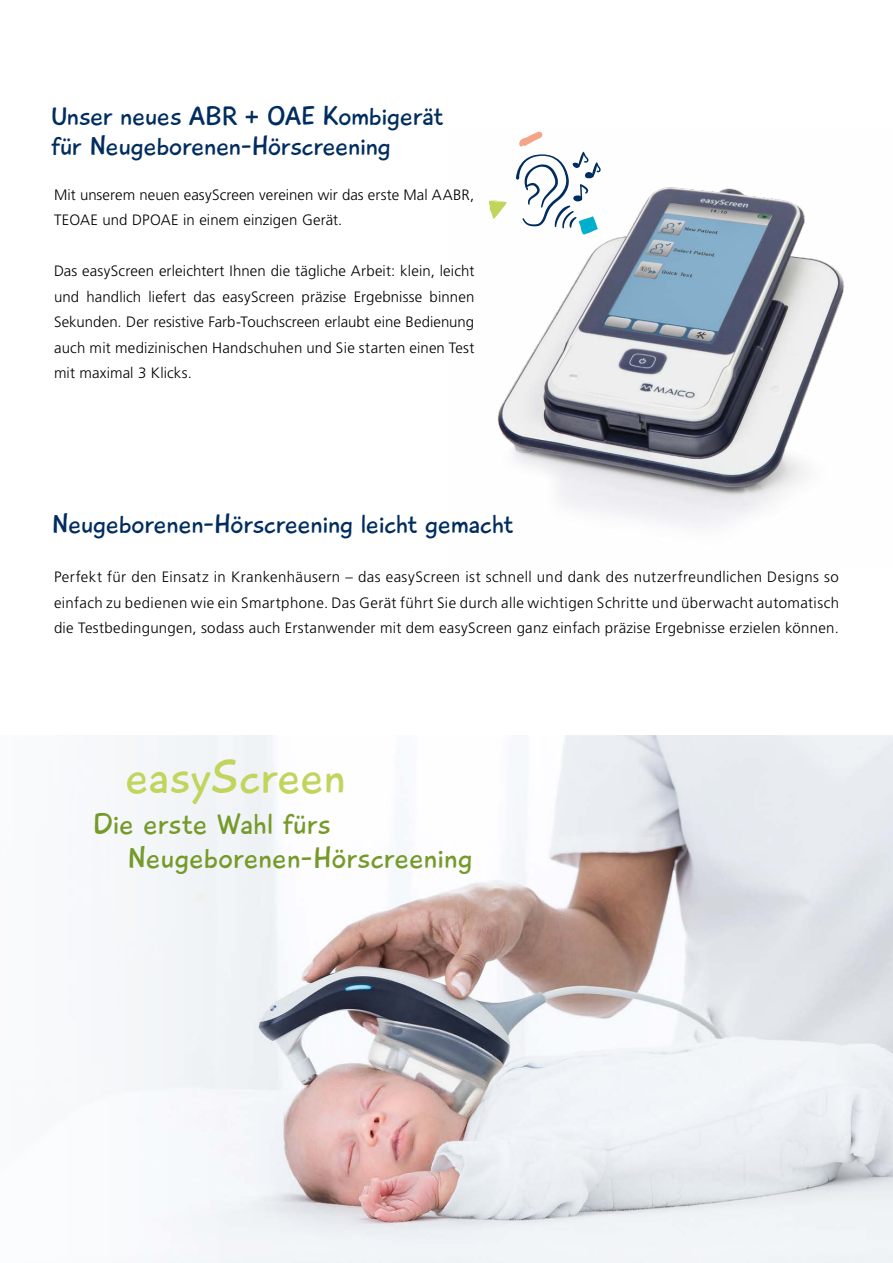
<style>
.page{position:relative;width:893px;height:1263px;background:#fff}
.page>*{position:absolute;margin:0;border:0;box-sizing:border-box;transform-origin:0 0}
.t1{font:48px "Playtime With Hot Toddies";letter-spacing:.005em;color:#c1d55d}
.t2{font:30px/34.5px "Playtime With Hot Toddies";letter-spacing:.015em;color:#769a2a}
.t3{font:27px/30px "Playtime With Hot Toddies";color:#002d5f}
.t4{font:300 15px/25.5px "Frutiger LT Std";letter-spacing:.01em;color:#000;text-align:justify}
</style>
<div class="page">
<img style="left:102px;top:735px;width:791px;height:528px">
<img style="left:488px;top:131px;width:357px;height:397px">
<svg style="left:489px;top:200px;width:18px;height:19px"></svg>
<svg style="left:516px;top:132px;width:85px;height:103px"></svg>
<h3 class="t3" style="left:51px;top:101px;width:394px">Unser neues ABR + OAE Kombigerät für Neugeborenen-Hörscreening</h3>
<p class="t4" style="left:54px;top:182px;width:422px">Mit unserem neuen easyScreen vereinen wir das erste Mal AABR,<br>TEOAE und DPOAE in einem einzigen Gerät.</p>
<p class="t4" style="left:54px;top:259px;width:422px">Das easyScreen erleichtert Ihnen die tägliche Arbeit: klein, leicht und handlich liefert das easyScreen präzise Ergebnisse binnen Sekunden. Der resistive Farb-Touchscreen erlaubt eine Bedienung auch mit medizinischen Handschuhen und Sie starten einen Test mit maximal 3 Klicks.</p>
<h3 class="t3" style="left:52px;top:509px;width:463px">Neugeborenen-Hörscreening leicht gemacht</h3>
<p class="t4" style="left:54px;top:565px;width:786px">Perfekt für den Einsatz in Krankenhäusern – das easyScreen ist schnell und dank des nutzerfreundlichen Designs so einfach zu bedienen wie ein Smartphone. Das Gerät führt Sie durch alle wichtigen Schritte und überwacht automatisch die Testbedingungen, sodass auch Erstanwender mit dem easyScreen ganz einfach präzise Ergebnisse erzielen können.</p>
<h1 class="t1" style="left:126px;top:748px;width:221px">easyScreen</h1>
<h2 class="t2" style="left:127px;top:807px;width:346px;text-indent:-35px">Die erste Wahl fürs<br>Neugeborenen-Hörscreening</h2>
</div>
